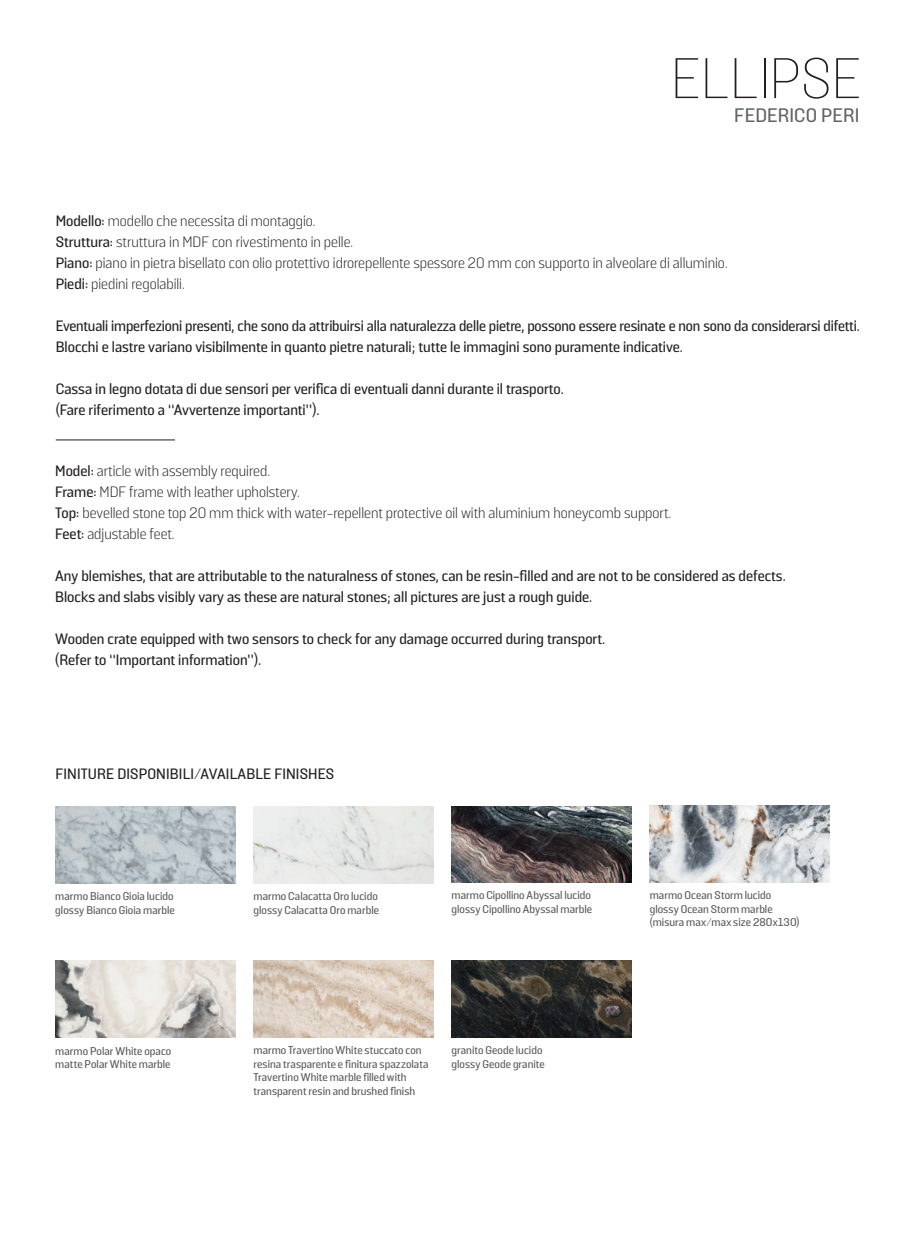
<style>
.page{position:relative;width:915px;height:1234px;background:#fff}
.page>*{position:absolute;margin:0;border:0;box-sizing:border-box;transform-origin:0 0}
.t1{font:200 57px "Solido";letter-spacing:.01em;color:#231f20}
.t2{font:500 19.5px "Solido";letter-spacing:.015em;color:#636366}
.t3{font:500 15px/21px "Solido";color:#231f20}
.t4{font:300 15px/21px "Solido";color:#231f20}
.t5{font:500 11.25px/13.5px "Solido";letter-spacing:.005em;color:#57585a}
.s1{font-weight:500}
</style>
<div class="page">
<hr style="left:56px;top:439px;width:119px;height:1px;background:#231f20">
<img style="left:253px;top:806px;width:180px;height:77px">
<img style="left:55px;top:806px;width:180px;height:76px">
<img style="left:55px;top:960px;width:180px;height:77px">
<img style="left:451px;top:960px;width:180px;height:76px">
<img style="left:451px;top:806px;width:180px;height:76px">
<img style="left:253px;top:960px;width:180px;height:77px">
<img style="left:649px;top:805px;width:180px;height:76px">
<h1 class="t1" style="left:670px;top:46px;width:191px">ELLIPSE</h1>
<h2 class="t2" style="left:733px;top:104px;width:127px">FEDERICO PERI</h2>
<p class="t4" style="left:56px;top:211px;width:673px"><span class="s1">Modello:</span> modello che necessita di montaggio.<br><span class="s1">Struttura:</span> struttura in MDF con rivestimento in pelle.<br><span class="s1">Piano:</span> piano in pietra bisellato con olio protettivo idrorepellente spessore 20 mm con supporto in alveolare di alluminio.<br><span class="s1">Piedi:</span> piedini regolabili.</p>
<p class="t3" style="left:56px;top:316px;width:805px">Eventuali imperfezioni presenti, che sono da attribuirsi alla naturalezza delle pietre, possono essere resinate e non sono da considerarsi difetti.<br>Blocchi e lastre variano visibilmente in quanto pietre naturali; tutte le immagini sono puramente indicative.</p>
<p class="t3" style="left:56px;top:379px;width:509px">Cassa in legno dotata di due sensori per verifica di eventuali danni durante il trasporto. (Fare riferimento a “Avvertenze importanti”).</p>
<p class="t4" style="left:55px;top:461px;width:617px"><span class="s1">Model:</span> article with assembly required.<br><span class="s1">Frame:</span> MDF frame with leather upholstery.<br><span class="s1">Top:</span> bevelled stone top 20 mm thick with water-repellent protective oil with aluminium honeycomb support.<br><span class="s1">Feet:</span> adjustable feet.</p>
<p class="t3" style="left:55px;top:566px;width:731px">Any blemishes, that are attributable to the naturalness of stones, can be resin-filled and are not to be considered as defects.<br>Blocks and slabs visibly vary as these are natural stones; all pictures are just a rough guide.</p>
<p class="t3" style="left:55px;top:629px;width:551px">Wooden crate equipped with two sensors to check for any damage occurred during transport. (Refer to “Important information”).</p>
<p class="t3" style="left:55px;top:764px;width:280px">FINITURE DISPONIBILI/AVAILABLE FINISHES</p>
<p class="t5" style="left:55px;top:889px;width:121px">marmo Bianco Gioia lucido glossy Bianco Gioia marble</p>
<p class="t5" style="left:451px;top:889px;width:142px">marmo Cipollino Abyssal lucido glossy Cipollino Abyssal marble</p>
<p class="t5" style="left:253px;top:889px;width:127px">marmo Calacatta Oro lucido glossy Calacatta Oro marble</p>
<p class="t5" style="left:55px;top:1044px;width:117px">marmo Polar White opaco matte Polar White marble</p>
<p class="t5" style="left:253px;top:1044px;width:176px">marmo Travertino White stuccato con resina trasparente e finitura spazzolata Travertino White marble filled with transparent resin and brushed finish</p>
<p class="t5" style="left:451px;top:1043px;width:95px">granito Geode lucido glossy Geode granite</p>
<p class="t5" style="left:649px;top:888px;width:151px">marmo Ocean Storm lucido glossy Ocean Storm marble (misura max/max size 280x130)</p>
</div>
